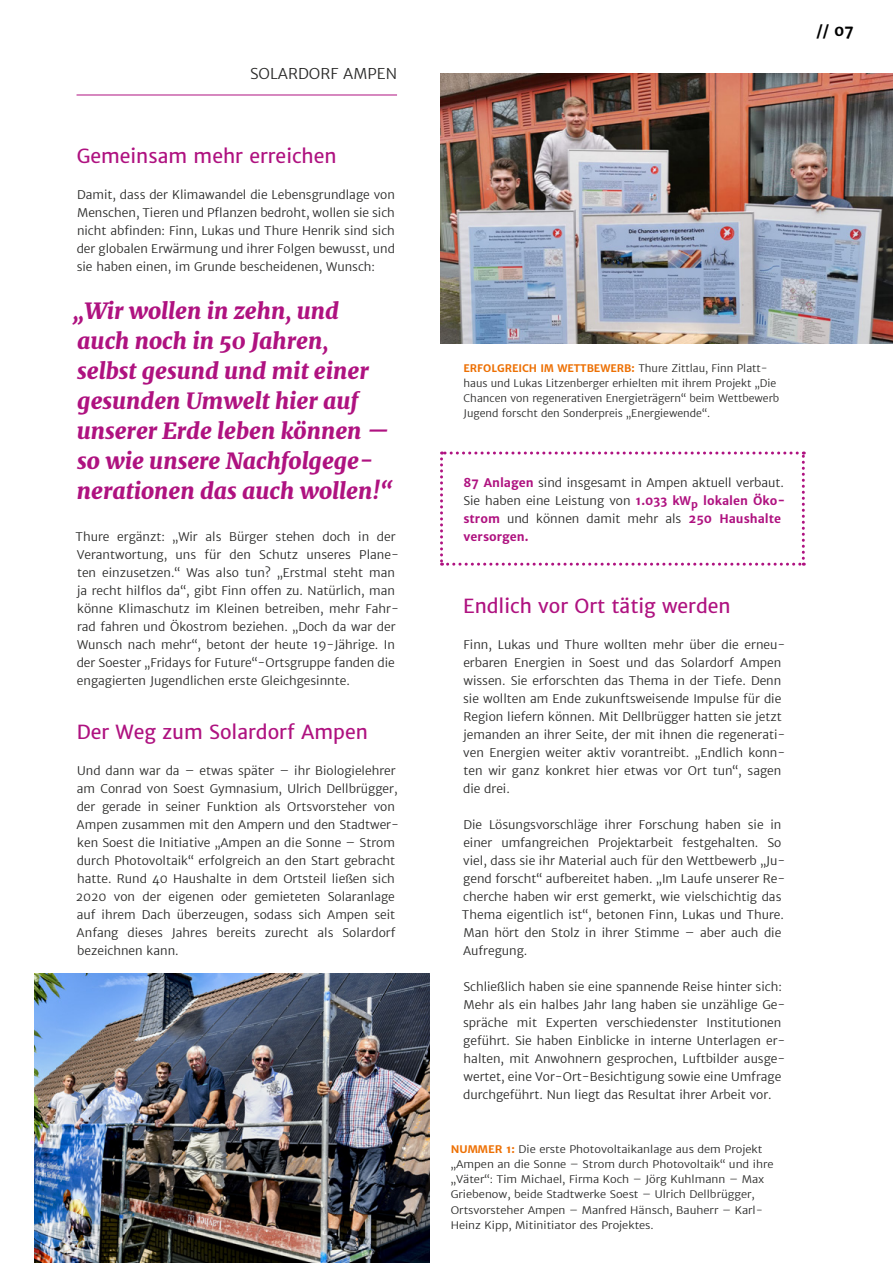
<style>
.page{position:relative;width:893px;height:1263px;background:#fff}
.page>*{position:absolute;margin:0;border:0;box-sizing:border-box;transform-origin:0 0}
.t1{font:italic 900 22.5px/30px "Merriweather";color:#af1280}
.t2{font:19.5px "Merriweather Sans";color:#af1280}
.t3{font:300 15px "Merriweather Sans";color:#282827}
.t4{font:700 15px "Merriweather Sans";color:#000}
.t5{font:300 12px/18px "Merriweather Sans";color:#282827}
.t6{font:300 10.5px/15px "Merriweather Sans";color:#282827;scale:1.05 1}
.t7{font:300 10.5px/15px "Merriweather Sans";color:#282827}
.s1{font-weight:700;color:#ed7004}
.s2{font-weight:700;color:#af1280}
</style>
<div class="page">
<hr style="left:77px;top:95px;width:320px;height:1px;background:#af1280">
<img style="left:440px;top:73px;width:453px;height:270px">
<svg style="left:440px;top:451px;width:365px;height:115px"></svg>
<img style="left:34px;top:973px;width:395px;height:290px">
<p class="t3" style="left:250px;top:63px;width:148px">SOLARDORF AMPEN</p>
<h2 class="t2" style="left:77px;top:144px;width:262px">Gemeinsam mehr erreichen</h2>
<p class="t5" style="left:77px;top:186px;width:320px;text-align:justify">Damit, dass der Klimawandel die Lebensgrundlage von Menschen, Tieren und Pflanzen bedroht, wollen sie sich nicht abfinden: Finn, Lukas und Thure Henrik sind sich der globalen Erwärmung und ihrer Folgen bewusst, und sie haben einen, im Grunde bescheidenen, Wunsch:</p>
<h1 class="t1" style="left:72px;top:295px;width:322px">„Wir wollen in zehn, und auch noch in 50 Jahren,<br>selbst gesund und mit einer gesunden Umwelt hier auf unserer Erde leben können — so wie unsere Nachfolgege&shy;nerationen das auch wollen!“</h1>
<p class="t5" style="left:76px;top:528px;width:325px">Thure ergänzt: „Wir als Bürger stehen doch in der Verantwortung, uns für den Schutz unseres Plane&shy;ten einzusetzen.“ Was also tun? „Erstmal steht man ja recht hilflos da“, gibt Finn offen zu. Natürlich, man könne Klimaschutz im Kleinen betreiben, mehr Fahr&shy;rad fahren und Ökostrom beziehen. „Doch da war der Wunsch nach mehr“, betont der heute 19-Jährige. In der Soester „Fridays for Future“-Ortsgruppe fanden die engagierten Jugendlichen erste Gleichgesinnte.</p>
<h2 class="t2" style="left:77px;top:720px;width:293px">Der Weg zum Solardorf Ampen</h2>
<p class="t5" style="left:76px;top:762px;width:325px">Und dann war da – etwas später – ihr Biologielehrer am Conrad von Soest Gymnasium, Ulrich Dellbrügger, der gerade in seiner Funktion als Ortsvorsteher von Ampen zusammen mit den Ampern und den Stadtwer&shy;ken Soest die Initiative „Ampen an die Sonne – Strom durch Photovoltaik“ erfolgreich an den Start gebracht hatte. Rund 40 Haushalte in dem Ortsteil ließen sich 2020 von der eigenen oder gemieteten Solaranlage auf ihrem Dach überzeugen, sodass sich Ampen seit Anfang dieses Jahres bereits zurecht als Solardorf bezeichnen kann.</p>
<p class="t4" style="left:816px;top:21px;width:39px">// 07</p>
<p class="t7" style="left:463px;top:360px;width:317px"><span class="s1">ERFOLGREICH IM WETTBEWERB:</span> Thure Zittlau, Finn Platt&shy;haus und Lukas Litzenberger erhielten mit ihrem Projekt „Die Chancen von regenerativen Energieträgern“ beim Wettbewerb Jugend forscht den Sonderpreis „Energiewende“.</p>
<p class="t5" style="left:463px;top:474px;width:323px"><span class="s2">87 Anlagen</span> sind insgesamt in Ampen aktuell verbaut.<br>Sie haben eine Leistung von <span class="s2">1.033 kW</span><sub>p</sub> <span class="s2">lokalen Öko&shy;strom</span> und können damit mehr als <span class="s2">250 Haushalte versorgen.</span></p>
<h2 class="t2" style="left:463px;top:594px;width:269px">Endlich vor Ort tätig werden</h2>
<p class="t5" style="left:463px;top:636px;width:324px">Finn, Lukas und Thure wollten mehr über die erneu&shy;erbaren Energien in Soest und das Solardorf Ampen wissen. Sie erforschten das Thema in der Tiefe. Denn sie wollten am Ende zukunftsweisende Impulse für die Region liefern können. Mit Dellbrügger hatten sie jetzt jemanden an ihrer Seite, der mit ihnen die regenerati&shy;ven Energien weiter aktiv vorantreibt. „Endlich konn&shy;ten wir ganz konkret hier etwas vor Ort tun“, sagen die drei.</p>
<p class="t5" style="left:462px;top:816px;width:325px">Die Lösungsvorschläge ihrer Forschung haben sie in einer umfangreichen Projektarbeit festgehalten. So viel, dass sie ihr Material auch für den Wettbewerb „Ju&shy;gend forscht“ aufbereitet haben. „Im Laufe unserer Re&shy;cherche haben wir erst gemerkt, wie vielschichtig das Thema eigentlich ist“, betonen Finn, Lukas und Thure.<br>Man hört den Stolz in ihrer Stimme – aber auch die Aufregung.</p>
<p class="t5" style="left:463px;top:978px;width:324px">Schließlich haben sie eine spannende Reise hinter sich:<br>Mehr als ein halbes Jahr lang haben sie unzählige Ge&shy;spräche mit Experten verschiedenster Institutionen geführt. Sie haben Einblicke in interne Unterlagen er&shy;halten, mit Anwohnern gesprochen, Luftbilder ausge&shy;wertet, eine Vor-Ort-Besichtigung sowie eine Umfrage durchgeführt. Nun liegt das Resultat ihrer Arbeit vor.</p>
<p class="t6" style="left:451px;top:1142px;width:309px"><span class="s1">NUMMER 1:</span> Die erste Photovoltaikanlage aus dem Projekt „Ampen an die Sonne – Strom durch Photovoltaik“ und ihre „Väter“: Tim Michael, Firma Koch – Jörg Kuhlmann – Max Griebenow, beide Stadtwerke Soest – Ulrich Dellbrügger, Ortsvorsteher Ampen – Manfred Hänsch, Bauherr – Karl-Heinz Kipp, Mitinitiator des Projektes.</p>
</div>
